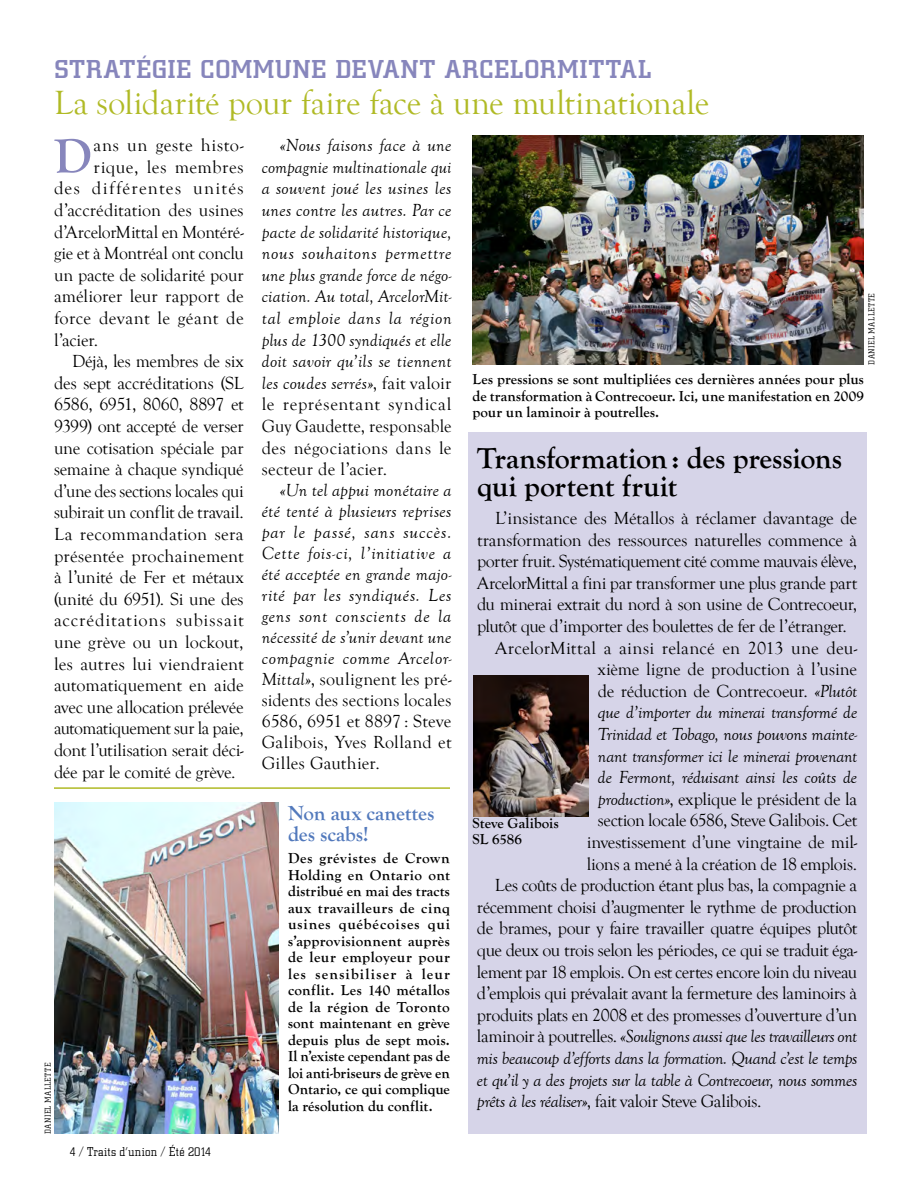
<style>
.page{position:relative;width:918px;height:1188px;background:#fff}
.page>*{position:absolute;margin:0;border:0;box-sizing:border-box;transform-origin:0 0}
.t1{font:700 50.1px "Goudy Old Style T";color:#8786bc}
.t2{font:34.5px "Goudy Old Style T";letter-spacing:-.005em;color:#b0ba25}
.t3{font:700 30px/28.5px "Goudy Old Style T";letter-spacing:-.005em;color:#000}
.t4{font:500 27px "City D";letter-spacing:.02em;color:#8786bc;scale:1.1 1}
.t5{font:700 21px/21px "Goudy Old Style T";color:#5279bc}
.t6{font:18px "Goudy Old Style T";letter-spacing:-.015em;color:#000}
.t7{font:italic 18px/21.6px "Goudy Old Style T";letter-spacing:-.01em;color:#000;text-align:justify}
.t8{font:18px "Goudy Old Style T";letter-spacing:.01em;color:#000}
.t9{font:18px "Goudy Old Style T";letter-spacing:-.035em;color:#000}
.t10{font:18px "Goudy Old Style T";letter-spacing:.05em;color:#000}
.t11{font:18px "Goudy Old Style T";letter-spacing:.075em;color:#000}
.t12{font:18px "Goudy Old Style T";letter-spacing:.015em;color:#000}
.t13{font:18px "Goudy Old Style T";letter-spacing:.02em;color:#000}
.t14{font:18px "Goudy Old Style T";letter-spacing:.035em;color:#000}
.t15{font:18px "Goudy Old Style T";letter-spacing:.025em;color:#000}
.t16{font:700 15px/16.5px "Goudy Old Style T";letter-spacing:.005em;color:#000;text-align:justify}
.t17{font:13.5px "City D Ligh";letter-spacing:.02em;color:#000}
.t18{font:9px "City D Ligh";letter-spacing:.045em;color:#000}
.s1{font-style:normal}
.s2{font-style:italic}
</style>
<div class="page">
<img style="left:472px;top:135px;width:392px;height:229px">
<div style="left:468px;top:432px;width:398px;height:702px;background:#d6d4e8"></div>
<img style="left:474px;top:675px;width:115px;height:142px">
<hr style="left:54px;top:787px;width:396px;height:2px;background:#b0ba25">
<img style="left:54px;top:803px;width:225px;height:331px">
<h3 class="t4" style="left:54px;top:55px;width:545px">STRATÉGIE COMMUNE DEVANT ARCELORMITTAL</h3>
<h2 class="t2" style="left:54px;top:84px;width:657px">La solidarité pour faire face à une multinationale</h2>
<h1 class="t1" style="left:54px;top:128px;width:40px">D</h1>
<p class="t14" style="left:94px;top:135px;width:152px">ans un geste histo-</p>
<p class="t15" style="left:94px;top:157px;width:152px">rique, les membres</p>
<p class="t11" style="left:54px;top:179px;width:191px">des différentes unités</p>
<p class="t8" style="left:54px;top:200px;width:191px">d’accréditation des usines</p>
<p class="t6" style="left:54px;top:222px;width:191px">d’ArcelorMittal en Montéré-</p>
<p class="t6" style="left:54px;top:243px;width:191px">gie et à Montréal ont conclu</p>
<p class="t6" style="left:54px;top:265px;width:191px">un pacte de solidarité pour</p>
<p class="t6" style="left:54px;top:287px;width:191px">améliorer leur rapport de</p>
<p class="t12" style="left:54px;top:308px;width:191px">force devant le géant de</p>
<p class="t6" style="left:54px;top:330px;width:46px">l’acier.</p>
<p class="t6" style="left:72px;top:351px;width:173px">Déjà, les membres de six</p>
<p class="t6" style="left:54px;top:373px;width:191px">des sept accréditations (SL</p>
<p class="t6" style="left:54px;top:395px;width:191px">6586, 6951, 8060, 8897 et</p>
<p class="t6" style="left:54px;top:416px;width:191px">9399) ont accepté de verser</p>
<p class="t6" style="left:54px;top:438px;width:191px">une cotisation spéciale par</p>
<p class="t6" style="left:54px;top:459px;width:191px">semaine à chaque syndiqué</p>
<p class="t6" style="left:54px;top:481px;width:191px">d’une des sections locales qui</p>
<p class="t6" style="left:54px;top:503px;width:191px">subirait un conflit de travail.</p>
<p class="t13" style="left:54px;top:524px;width:191px">La recommandation sera</p>
<p class="t8" style="left:54px;top:546px;width:191px">présentée prochainement</p>
<p class="t6" style="left:54px;top:567px;width:191px">à l’unité de Fer et métaux</p>
<p class="t6" style="left:54px;top:589px;width:191px">(unité du 6951). Si une des</p>
<p class="t10" style="left:54px;top:611px;width:191px">accréditations subissait</p>
<p class="t6" style="left:54px;top:632px;width:191px">une grève ou un lockout,</p>
<p class="t8" style="left:54px;top:654px;width:191px">les autres lui viendraient</p>
<p class="t6" style="left:54px;top:675px;width:191px">automatiquement en aide</p>
<p class="t6" style="left:54px;top:697px;width:191px">avec une allocation prélevée</p>
<p class="t6" style="left:54px;top:719px;width:191px">automatiquement sur la paie,</p>
<p class="t6" style="left:54px;top:740px;width:191px">dont l’utilisation serait déci-</p>
<p class="t6" style="left:54px;top:762px;width:183px">dée par le comité de grève.</p>
<p class="t18" style="left:43px;top:1134px;width:73px;rotate:-90deg">DAniel Mallette</p>
<p class="t17" style="left:70px;top:1145px;width:143px">4 / Traits d’union / Été 2014</p>
<p class="t7" style="left:262px;top:135px;width:191px;text-indent:18px">«Nous faisons face à une compagnie multinationale qui a souvent joué les usines les unes contre les autres. Par ce pacte de solidarité historique, nous souhaitons permettre une plus grande force de négo&shy;ciation. Au total, ArcelorMit&shy;tal emploie dans la région plus de 1300 syndiqués et elle doit savoir qu’ils se tiennent les coudes serrés»<span class="s1">, fait valoir le représentant syndical Guy Gaudette, responsable des négociations dans le secteur de l’acier.</span></p>
<p class="t7" style="left:262px;top:480px;width:191px;line-height:21px;text-indent:18px">«Un tel appui monétaire a été tenté à plusieurs reprises par le passé, sans succès.<br>Cette fois-ci, l’initiative a été acceptée en grande majo&shy;rité par les syndiqués. Les gens sont conscients de la nécessité de s’unir devant une compagnie comme Arcelor-Mittal»<span class="s1">, soulignent les pré&shy;sidents des sections locales 6586, 6951 et 8897 : Steve Galibois, Yves Rolland et Gilles Gauthier.</span></p>
<p class="t5" style="left:288px;top:803px;width:148px">Non aux canettes des scabs!</p>
<p class="t16" style="left:288px;top:850px;width:164px">Des grévistes de Crown Holding en Ontario ont distribué en mai des tracts aux travailleurs de cinq usines québécoises qui s’approvisionnent auprès de leur employeur pour les sensibiliser à leur conflit. Les 140 métallos de la région de Toronto sont maintenant en grève depuis plus de sept mois.<br>Il n’existe cependant pas de loi anti-briseurs de grève en Ontario, ce qui complique la résolution du conflit.</p>
<p class="t18" style="left:867px;top:364px;width:73px;rotate:-90deg">Daniel Mallette</p>
<p class="t16" style="left:472px;top:371px;width:393px">Les pressions se sont multipliées ces dernières années pour plus de transformation à Contrecoeur. Ici, une manifestation en 2009 pour un laminoir à poutrelles.</p>
<h3 class="t3" style="left:477px;top:444px;width:367px">Transformation: des pressions qui portent fruit</h3>
<p class="t6" style="left:495px;top:508px;width:364px">L’insistance des Métallos à réclamer davantage de</p>
<p class="t6" style="left:477px;top:530px;width:382px">transformation des ressources naturelles commence à</p>
<p class="t6" style="left:477px;top:551px;width:382px">porter fruit. Systématiquement cité comme mauvais élève,</p>
<p class="t6" style="left:477px;top:573px;width:382px">ArcelorMittal a fini par transformer une plus grande part</p>
<p class="t6" style="left:477px;top:595px;width:382px">du minerai extrait du nord à son usine de Contrecoeur,</p>
<p class="t6" style="left:477px;top:616px;width:372px">plutôt que d’importer des boulettes de fer de l’étranger.</p>
<p class="t8" style="left:495px;top:638px;width:364px">ArcelorMittal a ainsi relancé en 2013 une deu-</p>
<p class="t6" style="left:598px;top:659px;width:261px">xième ligne de production à l’usine</p>
<p class="t6" style="left:598px;top:681px;width:261px">de réduction de Contrecoeur. <span class="s2">«Plutôt</span></p>
<p class="t7" style="left:598px;top:702px;width:261px">que d’importer du minerai transformé de</p>
<p class="t7" style="left:598px;top:724px;width:261px">Trinidad et Tobago, nous pouvons mainte-</p>
<p class="t7" style="left:598px;top:745px;width:261px">nant transformer ici le minerai provenant</p>
<p class="t7" style="left:598px;top:767px;width:261px">de Fermont, réduisant ainsi les coûts de</p>
<p class="t6" style="left:598px;top:789px;width:261px"><span class="s2">production»</span>, explique le président de la</p>
<p class="t6" style="left:598px;top:811px;width:261px">section locale 6586, Steve Galibois. Cet</p>
<p class="t6" style="left:587px;top:832px;width:272px">investissement d’une vingtaine de mil-</p>
<p class="t6" style="left:587px;top:854px;width:272px">lions a mené à la création de 18 emplois.</p>
<p class="t6" style="left:495px;top:875px;width:364px">Les coûts de production étant plus bas, la compagnie a</p>
<p class="t6" style="left:477px;top:897px;width:382px">récemment choisi d’augmenter le rythme de production</p>
<p class="t6" style="left:477px;top:919px;width:382px">de brames, pour y faire travailler quatre équipes plutôt</p>
<p class="t6" style="left:477px;top:940px;width:382px">que deux ou trois selon les périodes, ce qui se traduit éga-</p>
<p class="t9" style="left:477px;top:962px;width:382px">lement par 18 emplois. On est certes encore loin du niveau</p>
<p class="t6" style="left:477px;top:983px;width:382px">d’emplois qui prévalait avant la fermeture des laminoirs à</p>
<p class="t6" style="left:477px;top:1005px;width:382px">produits plats en 2008 et des promesses d’ouverture d’un</p>
<p class="t7" style="left:477px;top:1026px;width:382px"><span class="s1">laminoir à poutrelles.</span> «Soulignons aussi que les travailleurs ont</p>
<p class="t7" style="left:477px;top:1048px;width:382px">mis beaucoup d’efforts dans la formation. Quand c’est le temps</p>
<p class="t7" style="left:477px;top:1069px;width:382px">et qu’il y a des projets sur la table à Contrecoeur, nous sommes</p>
<p class="t6" style="left:477px;top:1091px;width:286px"><span class="s2">prêts à les réaliser»</span>, fait valoir Steve Galibois.</p>
<p class="t16" style="left:472px;top:815px;width:88px">Steve Galibois<br>SL 6586</p>
</div>
